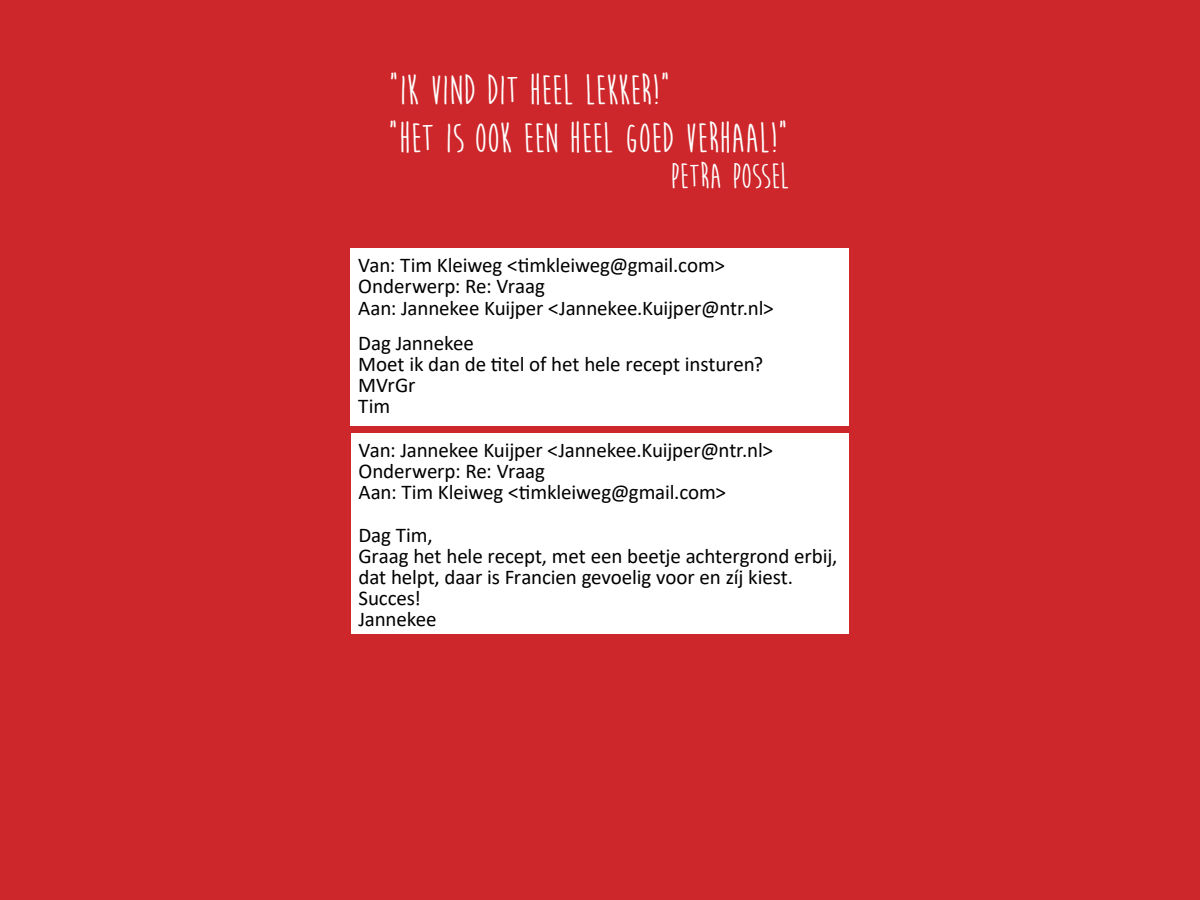
<style>
.page{position:relative;width:1200px;height:900px;background:#cd272b}
.page>*{position:absolute;margin:0;border:0;box-sizing:border-box;transform-origin:0 0}
.t1{font:700 42px "Moon Flower";letter-spacing:-.02em;color:#fff}
.t2{font:700 36px "Moon Flower";letter-spacing:-.01em;color:#fff}
.t3{font:21px/21px "Calibri";letter-spacing:-.005em;color:#000}
</style>
<div class="page">
<div style="left:351px;top:249px;width:498px;height:177px;background:#fff"></div>
<div style="left:351px;top:433px;width:498px;height:201px;background:#fff"></div>
<h1 class="t1" style="left:387px;top:69px;width:286px">“IK VIND DIT HEEL LEKKER!”</h1>
<h1 class="t1" style="left:386px;top:117px;width:405px">"HET IS OOK EEN HEEL GOED VERHAAL!"</h1>
<h2 class="t2" style="left:670px;top:158px;width:122px">PETRA POSSEL</h2>
<p class="t3" style="left:358px;top:254px;width:417px">Van: Tim Kleiweg &lt;timkleiweg@gmail.com&gt;<br>Onderwerp: Re: Vraag<br>Aan: Jannekee Kuijper &lt;Jannekee.Kuijper@ntr.nl&gt;</p>
<p class="t3" style="left:358px;top:332px;width:406px">Dag Jannekee<br>Moet ik dan de titel of het hele recept insturen?<br>MVrGr<br>Tim</p>
<p class="t3" style="left:358px;top:438px;width:416px">Van: Jannekee Kuijper &lt;Jannekee.Kuijper@ntr.nl&gt;<br>Onderwerp: Re: Vraag<br>Aan: Tim Kleiweg &lt;timkleiweg@gmail.com&gt;</p>
<p class="t3" style="left:358px;top:524px;width:480px">Dag Tim,<br>Graag het hele recept, met een beetje achtergrond erbij, dat helpt, daar is Francien gevoelig voor en zíj kiest.<br>Succes!<br>Jannekee</p>
</div>
